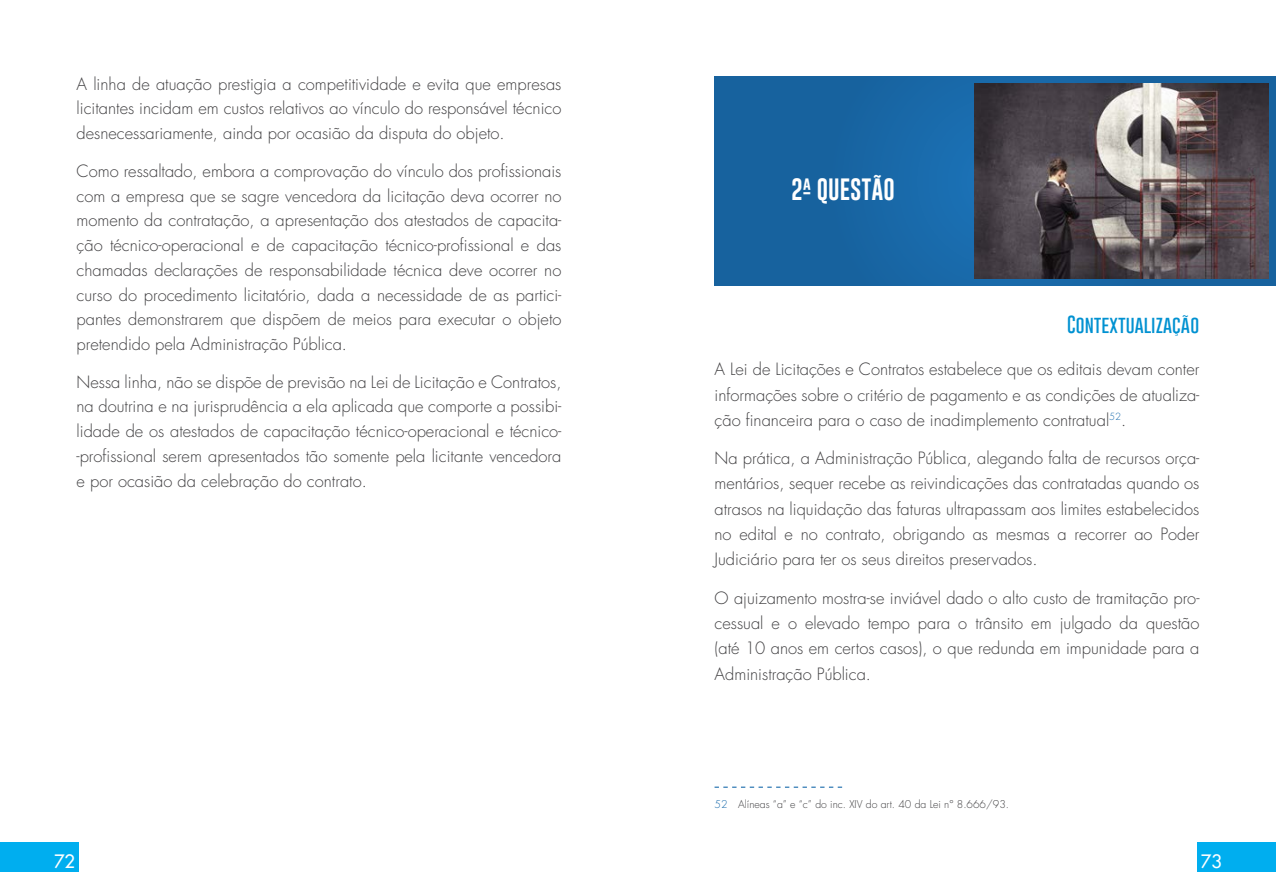
<style>
.page{position:relative;width:1276px;height:893px;background:#fff}
.page>*{position:absolute;margin:0;border:0;box-sizing:border-box;transform-origin:0 0}
.t1{font:22.5px "Gobold";color:#fff}
.t2{font:100 18px "Gobold";color:#0091d1}
.t3{font:18px "Futura LT";color:#fff}
.t4{font:300 16.5px/24.8px "Futura LT";color:#414042;text-align:justify}
.t5{font:300 10.5px "Futura LT";color:#414042}
.s1{color:#1a6bac}
</style>
<div class="page">
<div style="left:0;top:843px;width:79px;height:29px;background:#00aeef"></div>
<div style="left:1197px;top:843px;width:79px;height:29px;background:#00aeef"></div>
<svg style="left:714px;top:77px;width:562px;height:209px;background:#1864a2"></svg>
<img style="left:975px;top:83px;width:293px;height:196px">
<svg style="left:714px;top:787px;width:128px;height:1px"></svg>
<p class="t4" style="left:77px;top:72px;width:486px">A linha de atuação prestigia a competitividade e evita que empresas licitantes incidam em custos relativos ao vínculo do responsável técnico desnecessariamente, ainda por ocasião da disputa do objeto.</p>
<p class="t4" style="left:77px;top:159px;width:486px">Como ressaltado, embora a comprovação do vínculo dos profissionais com a empresa que se sagre vencedora da licitação deva ocorrer no momento da contratação, a apresentação dos atestados de capacita&shy;ção técnico-operacional e de capacitação técnico-profissional e das chamadas declarações de responsabilidade técnica deve ocorrer no curso do procedimento licitatório, dada a necessidade de as partici&shy;pantes demonstrarem que dispõem de meios para executar o objeto pretendido pela Administração Pública.</p>
<p class="t4" style="left:77px;top:370px;width:486px">Nessa linha, não se dispõe de previsão na Lei de Licitação e Contratos, na doutrina e na jurisprudência a ela aplicada que comporte a possibi&shy;lidade de os atestados de capacitação técnico-operacional e técnico--profissional serem apresentados tão somente pela licitante vencedora e por ocasião da celebração do contrato.</p>
<h1 class="t1" style="left:791px;top:175px;width:105px">2ª QUESTÃO</h1>
<p class="t2" style="left:1067px;top:313px;width:134px">CONTEXTUALIZAÇÃO</p>
<p class="t4" style="left:714px;top:357px;width:486px;line-height:25.3px">A Lei de Licitações e Contratos estabelece que os editais devam conter informações sobre o critério de pagamento e as condições de atualiza&shy;ção financeira para o caso de inadimplemento contratual<sup>52</sup>.</p>
<p class="t4" style="left:714px;top:446px;width:486px;line-height:25.3px">Na prática, a Administração Pública, alegando falta de recursos orça&shy;mentários, sequer recebe as reivindicações das contratadas quando os atrasos na liquidação das faturas ultrapassam aos limites estabelecidos no edital e no contrato, obrigando as mesmas a recorrer ao Poder Judiciário para ter os seus direitos preservados.</p>
<p class="t4" style="left:714px;top:585px;width:486px;line-height:25.3px">O ajuizamento mostra-se inviável dado o alto custo de tramitação pro&shy;cessual e o elevado tempo para o trânsito em julgado da questão (até 10 anos em certos casos), o que redunda em impunidade para a Administração Pública.</p>
<p class="t5" style="left:714px;top:798px;width:296px"><span class="s1">52</span> Alíneas “a” e “c” do inc. XIV do art. 40 da Lei n° 8.666/93.</p>
<p class="t3" style="left:54px;top:849px;width:22px">72</p>
<p class="t3" style="left:1201px;top:849px;width:22px">73</p>
</div>
